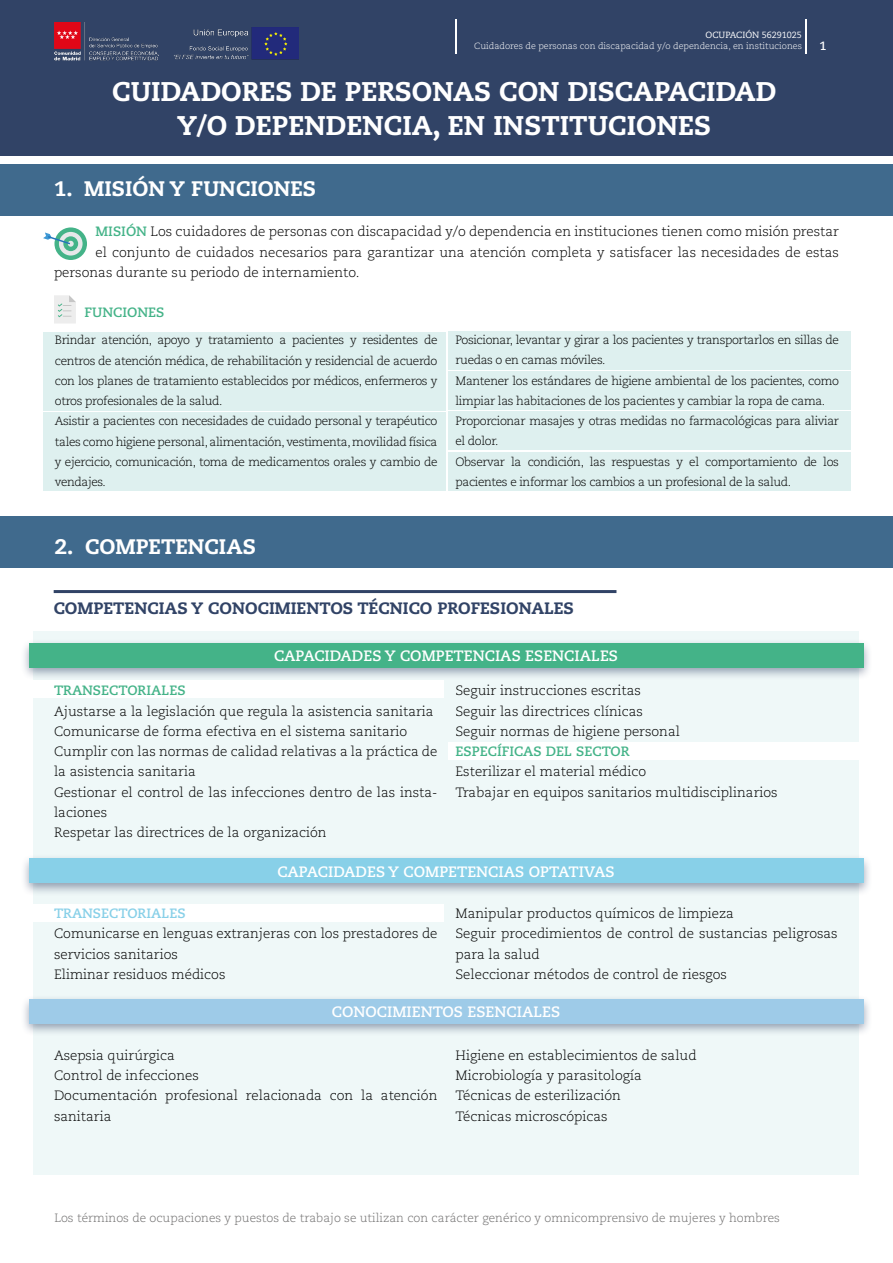
<style>
.page{position:relative;width:893px;height:1263px;background:#fff}
.page>*{position:absolute;margin:0;border:0;box-sizing:border-box;transform-origin:0 0}
.t1{font:800 27px/33.8px "Caecilia LT Std";color:#fff;text-align:center}
.t2{font:800 21px "Caecilia LT Std";color:#fff}
.t3{font:800 16.5px "Caecilia LT Std";color:#314366}
.t4{font:700 15px "Caecilia LT Std";color:#fff}
.t5{font:300 13.5px/20.2px "Caecilia LT Std";color:#000}
.t6{font:700 13.5px "Caecilia LT Std";color:#44b388}
.t7{font:700 13.5px "Caecilia LT Std";color:#88d0e8}
.t8{font:300 12px/20.2px "Caecilia LT Std";letter-spacing:-.03em;color:#000}
.t9{font:300 12px "Caecilia LT Std";color:#706f6f}
.t10{font:700 12px "Caecilia LT Std";color:#fff}
.t11{font:300 9px "Caecilia LT Std";color:#fff}
.t12{font:9px "Caecilia LT Std";color:#fff}
.s1{font-weight:700;color:#44b388}
</style>
<div class="page">
<div style="left:0;top:0;width:893px;height:155px;background:#314366"></div>
<hr style="left:805px;top:20px;width:1px;height:34px;background:#fff">
<hr style="left:455px;top:20px;width:2px;height:34px;background:#fff">
<img style="left:174px;top:28px;width:124px;height:32px">
<img style="left:54px;top:22px;width:104px;height:39px">
<div style="left:0;top:164px;width:893px;height:52px;background:#406a8d"></div>
<div style="left:34px;top:631px;width:825px;height:544px;background:#eff8f8"></div>
<div style="left:43px;top:332px;width:403px;height:78px;background:#def0ef"></div>
<div style="left:43px;top:412px;width:403px;height:78px;background:#def0ef"></div>
<div style="left:449px;top:332px;width:402px;height:38px;background:#def0ef"></div>
<div style="left:449px;top:371px;width:402px;height:39px;background:#def0ef"></div>
<div style="left:449px;top:412px;width:402px;height:38px;background:#def0ef"></div>
<div style="left:449px;top:452px;width:402px;height:38px;background:#def0ef"></div>
<svg style="left:54px;top:227px;width:33px;height:33px"></svg>
<svg style="left:59px;top:232px;width:24px;height:24px"></svg>
<div style="left:63px;top:236px;width:15px;height:15px;background:#44b388;border-radius:50%"></div>
<svg style="left:43px;top:232px;width:31px;height:15px"></svg>
<svg style="left:54px;top:295px;width:22px;height:28px"></svg>
<div style="left:0;top:516px;width:893px;height:52px;background:#406a8d"></div>
<hr style="left:54px;top:590px;width:562px;height:3px;background:#314366">
<div style="left:20px;top:638px;width:853px;height:43px;background:#314366;opacity:.5"></div>
<div style="left:29px;top:643px;width:835px;height:24px;background:#44b388"></div>
<div style="left:34px;top:680px;width:410px;height:18px;background:#fff"></div>
<div style="left:449px;top:743px;width:410px;height:17px;background:#fff"></div>
<div style="left:20px;top:854px;width:853px;height:42px;background:#314366;opacity:.5"></div>
<div style="left:29px;top:859px;width:835px;height:24px;background:#88d0e8"></div>
<div style="left:34px;top:905px;width:410px;height:17px;background:#fff"></div>
<div style="left:20px;top:994px;width:853px;height:43px;background:#314366;opacity:.5"></div>
<div style="left:29px;top:999px;width:835px;height:24px;background:#9ecbe8"></div>
<p class="t12" style="left:706px;top:29px;width:98px">OCUPACIÓN 56291025</p>
<p class="t11" style="left:474px;top:41px;width:329px">Cuidadores de personas con discapacidad y/o dependencia, en instituciones</p>
<p class="t10" style="left:819px;top:39px;width:9px">1</p>
<h1 class="t1" style="left:112px;top:75px;width:665px">CUIDADORES DE PERSONAS CON DISCAPACIDAD<br>Y/O DEPENDENCIA, EN INSTITUCIONES</h1>
<h2 class="t2" style="left:54px;top:175px;width:264px">1. MISIÓN Y FUNCIONES</h2>
<p class="t5" style="left:96px;top:222px;width:745px"><span class="s1">MISIÓN</span> Los cuidadores de personas con discapacidad y/o dependencia en instituciones tienen como misión prestar</p>
<p class="t5" style="left:96px;top:242px;width:745px">el conjunto de cuidados necesarios para garantizar una atención completa y satisfacer las necesidades de estas</p>
<p class="t5" style="left:54px;top:262px;width:307px">personas durante su periodo de internamiento.</p>
<p class="t6" style="left:84px;top:305px;width:81px">FUNCIONES</p>
<p class="t8" style="left:55px;top:330px;width:384px">Brindar atención, apoyo y tratamiento a pacientes y residentes de centros de atención médica, de rehabilitación y residencial de acuerdo con los planes de tratamiento establecidos por médicos, enfermeros y otros profesionales de la salud.<br>Asistir a pacientes con necesidades de cuidado personal y terapéutico tales como higiene personal, alimentación, vestimenta, movilidad física y ejercicio, comunicación, toma de medicamentos orales y cambio de vendajes.</p>
<p class="t8" style="left:455px;top:330px;width:385px">Posicionar, levantar y girar a los pacientes y transportarlos en sillas de ruedas o en camas móviles.<br>Mantener los estándares de higiene ambiental de los pacientes, como limpiar las habitaciones de los pacientes y cambiar la ropa de cama.<br>Proporcionar masajes y otras medidas no farmacológicas para aliviar el dolor.<br>Observar la condición, las respuestas y el comportamiento de los pacientes e informar los cambios a un profesional de la salud.</p>
<h2 class="t2" style="left:55px;top:533px;width:203px">2. COMPETENCIAS</h2>
<p class="t3" style="left:54px;top:598px;width:522px">COMPETENCIAS Y CONOCIMIENTOS TÉCNICO PROFESIONALES</p>
<p class="t4" style="left:274px;top:647px;width:345px">CAPACIDADES Y COMPETENCIAS ESENCIALES</p>
<p class="t6" style="left:54px;top:683px;width:133px">TRANSECTORIALES</p>
<p class="t5" style="left:54px;top:701px;width:385px">Ajustarse a la legislación que regula la asistencia sanitaria Comunicarse de forma efectiva en el sistema sanitario Cumplir con las normas de calidad relativas a la práctica de la asistencia sanitaria<br>Gestionar el control de las infecciones dentro de las insta&shy;laciones<br>Respetar las directrices de la organización</p>
<p class="t5" style="left:455px;top:681px;width:226px">Seguir instrucciones escritas<br>Seguir las directrices clínicas<br>Seguir normas de higiene personal</p>
<p class="t6" style="left:455px;top:743px;width:176px">ESPECÍFICAS DEL SECTOR</p>
<p class="t5" style="left:455px;top:762px;width:324px">Esterilizar el material médico<br>Trabajar en equipos sanitarios multidisciplinarios</p>
<p class="t4" style="left:278px;top:862px;width:338px">CAPACIDADES Y COMPETENCIAS OPTATIVAS</p>
<p class="t5" style="left:455px;top:904px;width:384px">Manipular productos químicos de limpieza<br>Seguir procedimientos de control de sustancias peligrosas para la salud<br>Seleccionar métodos de control de riesgos</p>
<p class="t4" style="left:332px;top:1003px;width:230px">CONOCIMIENTOS ESENCIALES</p>
<p class="t5" style="left:54px;top:1045px;width:385px">Asepsia quirúrgica<br>Control de infecciones<br>Documentación profesional relacionada con la atención sanitaria</p>
<p class="t5" style="left:455px;top:1045px;width:243px">Higiene en establecimientos de salud<br>Microbiología y parasitología<br>Técnicas de esterilización<br>Técnicas microscópicas</p>
<p class="t7" style="left:54px;top:905px;width:133px">TRANSECTORIALES</p>
<p class="t5" style="left:54px;top:924px;width:385px">Comunicarse en lenguas extranjeras con los prestadores de servicios sanitarios<br>Eliminar residuos médicos</p>
<p class="t9" style="left:54px;top:1211px;width:727px">Los términos de ocupaciones y puestos de trabajo se utilizan con carácter genérico y omnicomprensivo de mujeres y hombres</p>
</div>
